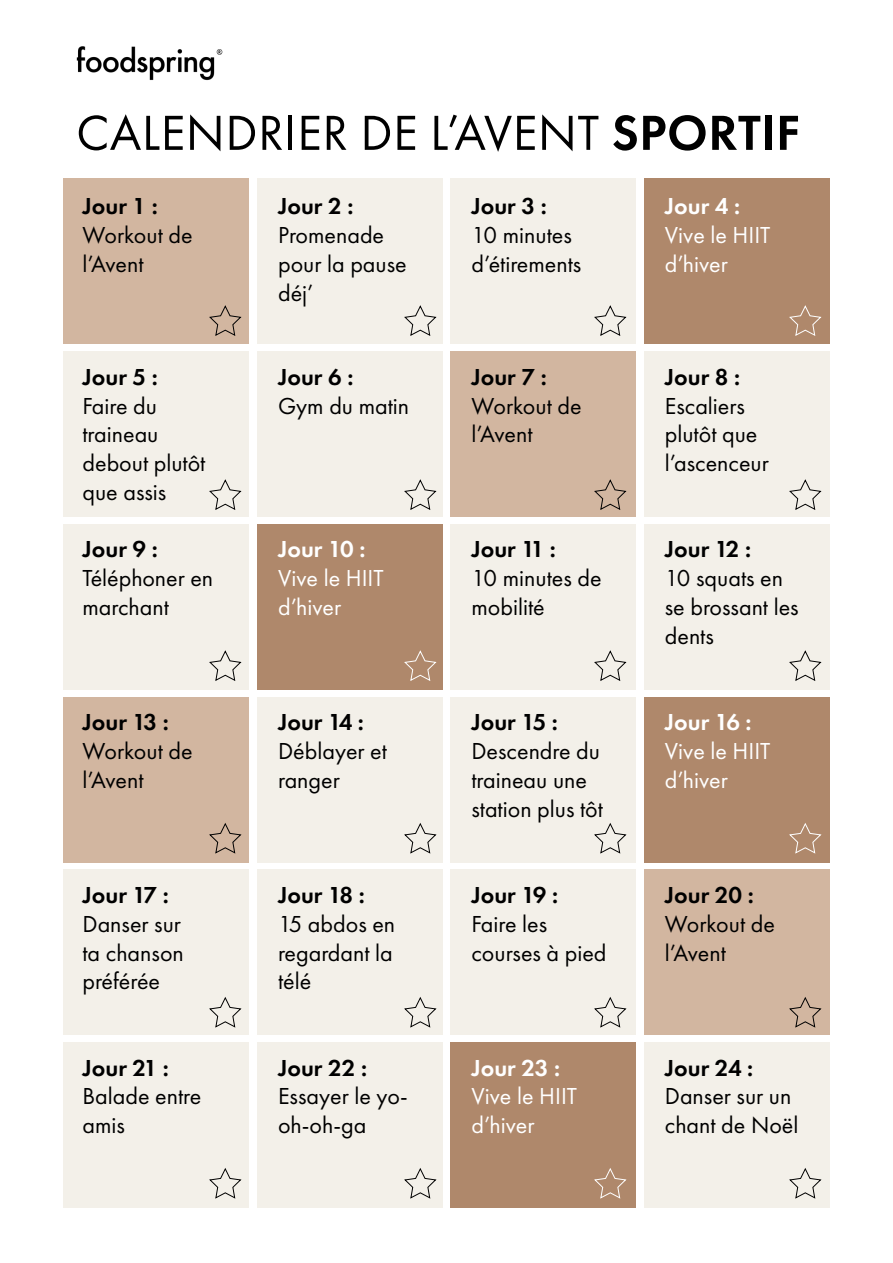
<style>
.page{position:relative;width:893px;height:1263px;background:#fff}
.page>*{position:absolute;margin:0;border:0;box-sizing:border-box;transform-origin:0 0}
.t1{font:51px "Futura PT";letter-spacing:.01em;color:#000}
.t2{font:24px/28.8px "Futura PT";color:#000}
.t3{font:600 24px "Futura PT";color:#000}
.t4{font:24px/28.8px "Futura PT";color:#fff}
.t5{font:600 24px "Futura PT";color:#fff}
.s1{font-weight:600}
</style>
<div class="page">
<img style="left:76px;top:46px;width:147px;height:35px">
<div style="left:64px;top:178px;width:185px;height:166px;background:#d2b6a0"></div>
<div style="left:64px;top:524px;width:185px;height:166px;background:#f3f0e9"></div>
<div style="left:64px;top:869px;width:185px;height:166px;background:#f3f0e9"></div>
<div style="left:64px;top:351px;width:185px;height:166px;background:#f3f0e9"></div>
<div style="left:64px;top:697px;width:185px;height:165px;background:#d2b6a0"></div>
<div style="left:64px;top:1042px;width:185px;height:166px;background:#f3f0e9"></div>
<div style="left:451px;top:178px;width:185px;height:166px;background:#f3f0e9"></div>
<div style="left:451px;top:524px;width:185px;height:166px;background:#f3f0e9"></div>
<div style="left:451px;top:869px;width:185px;height:166px;background:#f3f0e9"></div>
<div style="left:451px;top:351px;width:185px;height:166px;background:#d2b6a0"></div>
<div style="left:451px;top:697px;width:185px;height:165px;background:#f3f0e9"></div>
<div style="left:451px;top:1042px;width:185px;height:166px;background:#af886b"></div>
<div style="left:257px;top:178px;width:185px;height:166px;background:#f3f0e9"></div>
<div style="left:257px;top:524px;width:185px;height:166px;background:#af886b"></div>
<div style="left:257px;top:869px;width:185px;height:166px;background:#f3f0e9"></div>
<div style="left:257px;top:351px;width:185px;height:166px;background:#f3f0e9"></div>
<div style="left:257px;top:697px;width:185px;height:165px;background:#f3f0e9"></div>
<div style="left:257px;top:1042px;width:185px;height:166px;background:#f3f0e9"></div>
<div style="left:644px;top:178px;width:185px;height:166px;background:#af886b"></div>
<div style="left:644px;top:524px;width:185px;height:166px;background:#f3f0e9"></div>
<div style="left:644px;top:869px;width:185px;height:166px;background:#d2b6a0"></div>
<div style="left:644px;top:351px;width:185px;height:166px;background:#f3f0e9"></div>
<div style="left:644px;top:697px;width:185px;height:165px;background:#af886b"></div>
<div style="left:644px;top:1042px;width:185px;height:166px;background:#f3f0e9"></div>
<svg style="left:209px;top:305px;width:33px;height:31px"></svg>
<svg style="left:209px;top:479px;width:33px;height:31px"></svg>
<svg style="left:209px;top:650px;width:33px;height:31px"></svg>
<svg style="left:209px;top:823px;width:33px;height:31px"></svg>
<svg style="left:209px;top:997px;width:33px;height:31px"></svg>
<svg style="left:209px;top:1168px;width:33px;height:31px"></svg>
<svg style="left:594px;top:305px;width:33px;height:31px"></svg>
<svg style="left:594px;top:479px;width:33px;height:31px"></svg>
<svg style="left:594px;top:650px;width:33px;height:31px"></svg>
<svg style="left:594px;top:823px;width:33px;height:31px"></svg>
<svg style="left:594px;top:997px;width:33px;height:31px"></svg>
<svg style="left:594px;top:1168px;width:33px;height:31px"></svg>
<svg style="left:404px;top:305px;width:33px;height:31px"></svg>
<svg style="left:404px;top:479px;width:33px;height:31px"></svg>
<svg style="left:404px;top:650px;width:33px;height:31px"></svg>
<svg style="left:404px;top:823px;width:33px;height:31px"></svg>
<svg style="left:404px;top:997px;width:33px;height:31px"></svg>
<svg style="left:404px;top:1168px;width:33px;height:31px"></svg>
<svg style="left:789px;top:305px;width:33px;height:31px"></svg>
<svg style="left:789px;top:479px;width:33px;height:31px"></svg>
<svg style="left:789px;top:650px;width:33px;height:31px"></svg>
<svg style="left:789px;top:823px;width:33px;height:31px"></svg>
<svg style="left:789px;top:997px;width:33px;height:31px"></svg>
<svg style="left:789px;top:1168px;width:33px;height:31px"></svg>
<p class="t1" style="left:76px;top:103px;width:725px">CALENDRIER DE L’AVENT <span class="s1">SPORTIF</span></p>
<p class="t3" style="left:82px;top:191px;width:77px">Jour 1 :</p>
<p class="t2" style="left:82px;top:221px;width:112px">Workout de l’Avent</p>
<p class="t3" style="left:82px;top:362px;width:77px">Jour 5 :</p>
<p class="t2" style="left:82px;top:391px;width:124px">Faire du traineau debout plutôt que assis</p>
<p class="t3" style="left:82px;top:534px;width:77px">Jour 9 :</p>
<p class="t2" style="left:82px;top:564px;width:132px">Téléphoner en marchant</p>
<p class="t3" style="left:82px;top:707px;width:88px">Jour 13 :</p>
<p class="t2" style="left:82px;top:736px;width:112px">Workout de l’Avent</p>
<p class="t3" style="left:82px;top:880px;width:88px">Jour 17 :</p>
<p class="t2" style="left:82px;top:909px;width:103px;text-align:justify">Danser sur ta chanson préférée</p>
<p class="t3" style="left:82px;top:1052px;width:88px">Jour 21 :</p>
<p class="t2" style="left:82px;top:1082px;width:120px">Balade entre amis</p>
<p class="t3" style="left:278px;top:191px;width:77px">Jour 2 :</p>
<p class="t2" style="left:278px;top:221px;width:130px">Promenade pour la pause déj’</p>
<p class="t3" style="left:278px;top:362px;width:77px">Jour 6 :</p>
<p class="t2" style="left:278px;top:391px;width:133px">Gym du matin</p>
<p class="t5" style="left:278px;top:534px;width:89px">Jour 10 :</p>
<p class="t4" style="left:278px;top:564px;width:107px">Vive le HIIT d’hiver</p>
<p class="t3" style="left:278px;top:707px;width:87px">Jour 14 :</p>
<p class="t2" style="left:278px;top:736px;width:110px">Déblayer et ranger</p>
<p class="t3" style="left:278px;top:880px;width:88px">Jour 18 :</p>
<p class="t2" style="left:278px;top:909px;width:119px;text-align:justify">15 abdos en regardant la télé</p>
<p class="t3" style="left:278px;top:1052px;width:90px">Jour 22 :</p>
<p class="t2" style="left:278px;top:1082px;width:131px">Essayer le yo&shy;oh-oh-ga</p>
<p class="t3" style="left:471px;top:191px;width:77px">Jour 3 :</p>
<p class="t2" style="left:471px;top:221px;width:111px">10 minutes d’étirements</p>
<p class="t3" style="left:471px;top:362px;width:77px">Jour 7 :</p>
<p class="t2" style="left:471px;top:391px;width:112px">Workout de l’Avent</p>
<p class="t3" style="left:471px;top:534px;width:86px">Jour 11 :</p>
<p class="t2" style="left:471px;top:564px;width:132px">10 minutes de mobilité</p>
<p class="t3" style="left:471px;top:707px;width:88px">Jour 15 :</p>
<p class="t2" style="left:471px;top:736px;width:133px">Descendre du traineau une station plus tôt</p>
<p class="t3" style="left:471px;top:880px;width:88px">Jour 19 :</p>
<p class="t2" style="left:471px;top:909px;width:137px">Faire les courses à pied</p>
<p class="t5" style="left:471px;top:1052px;width:90px">Jour 23 :</p>
<p class="t4" style="left:471px;top:1082px;width:107px">Vive le HIIT d’hiver</p>
<p class="t5" style="left:665px;top:191px;width:77px">Jour 4 :</p>
<p class="t4" style="left:665px;top:221px;width:107px">Vive le HIIT d’hiver</p>
<p class="t3" style="left:665px;top:362px;width:77px">Jour 8 :</p>
<p class="t2" style="left:665px;top:391px;width:106px">Escaliers plutôt que l’ascenceur</p>
<p class="t3" style="left:665px;top:534px;width:88px">Jour 12 :</p>
<p class="t2" style="left:665px;top:564px;width:135px">10 squats en se brossant les dents</p>
<p class="t5" style="left:665px;top:707px;width:88px">Jour 16 :</p>
<p class="t4" style="left:665px;top:736px;width:107px">Vive le HIIT d’hiver</p>
<p class="t3" style="left:665px;top:880px;width:90px">Jour 20 :</p>
<p class="t2" style="left:665px;top:909px;width:112px">Workout de l’Avent</p>
<p class="t3" style="left:665px;top:1052px;width:90px">Jour 24 :</p>
<p class="t2" style="left:665px;top:1082px;width:135px">Danser sur un chant de Noël</p>
</div>
